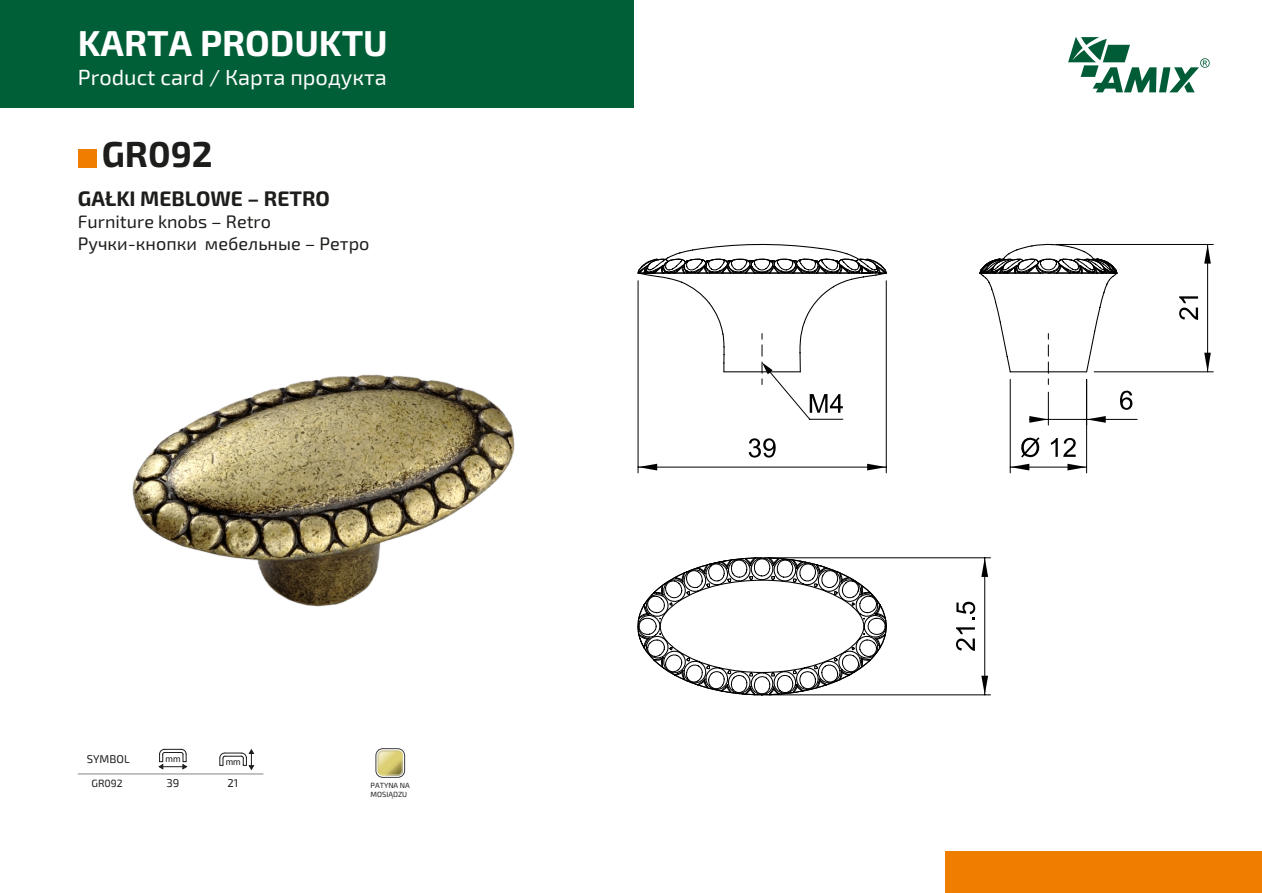
<style>
.page{position:relative;width:1262px;height:893px;background:#fff}
.page>*{position:absolute;margin:0;border:0;box-sizing:border-box;transform-origin:0 0}
.t1{font:700 36px "Exo 2";color:#fff}
.t2{font:700 36px "Exo 2";color:#1d1d1b}
.t3{font:21.75px "Exo 2";color:#fff}
.t4{font:700 21px "Exo 2";color:#1d1d1b}
.t5{font:18px/21.6px "Exo 2";color:#1d1d1b}
.t6{font:11.25px "Exo 2";color:#1d1d1b}
.t7{font:10.5px "Exo 2";color:#1d1d1b}
.t8{font:9px "Arial";color:#1d1d1b}
.t9{font:7.5px/9px "Exo 2";color:#1d1d1b}
</style>
<div class="page">
<div style="left:0;top:0;width:633px;height:107px;background:#005f37"></div>
<svg style="left:1068px;top:37px;width:141px;height:55px"></svg>
<div style="left:945px;top:851px;width:317px;height:41px;background:#ef7d00"></div>
<svg style="left:219px;top:749px;width:35px;height:20px"></svg>
<svg style="left:159px;top:748px;width:28px;height:21px"></svg>
<hr style="left:78px;top:773px;width:185px;height:1px;background:#8b8586">
<div style="left:376px;top:748px;width:29px;height:29px;border:1px solid #3d3d3c;border-radius:7px"></div>
<svg style="left:377px;top:750px;width:26px;height:25px"></svg>
<div style="left:78px;top:149px;width:18px;height:19px;background:#ef7d00"></div>
<img style="left:132px;top:374px;width:382px;height:232px">
<svg style="left:1204px;top:352px;width:6px;height:19px"></svg>
<svg style="left:1204px;top:245px;width:6px;height:18px"></svg>
<hr style="left:1029px;top:419px;width:108px;height:1px;background:#000">
<hr style="left:1207px;top:244px;width:1px;height:128px;background:#000">
<hr style="left:1094px;top:371px;width:119px;height:1px;background:#000">
<hr style="left:1056px;top:244px;width:157px;height:1px;background:#000">
<svg style="left:1179px;top:296px;width:19px;height:24px"></svg>
<svg style="left:637px;top:243px;width:495px;height:453px"></svg>
<h1 class="t1" style="left:78px;top:31px;width:311px">KARTA PRODUKTU</h1>
<p class="t3" style="left:78px;top:69px;width:310px">Product card / Карта продукта</p>
<h1 class="t2" style="left:102px;top:142px;width:112px">GR092</h1>
<p class="t4" style="left:78px;top:191px;width:254px">GAŁKI MEBLOWE – RETRO</p>
<p class="t5" style="left:78px;top:213px;width:293px">Furniture knobs – Retro<br>Ручки-кнопки мебельные – Pетро</p>
<p class="t6" style="left:87px;top:755px;width:44px">SYMBOL</p>
<p class="t8" style="left:165px;top:755px;width:16px">mm</p>
<p class="t8" style="left:226px;top:758px;width:16px">mm</p>
<p class="t7" style="left:91px;top:779px;width:33px">GR092</p>
<p class="t6" style="left:166px;top:779px;width:14px">39</p>
<p class="t6" style="left:228px;top:779px;width:12px">21</p>
<p class="t9" style="left:370px;top:782px;width:41px">PATYNA NA<br>MOSIĄDZU</p>
</div>
